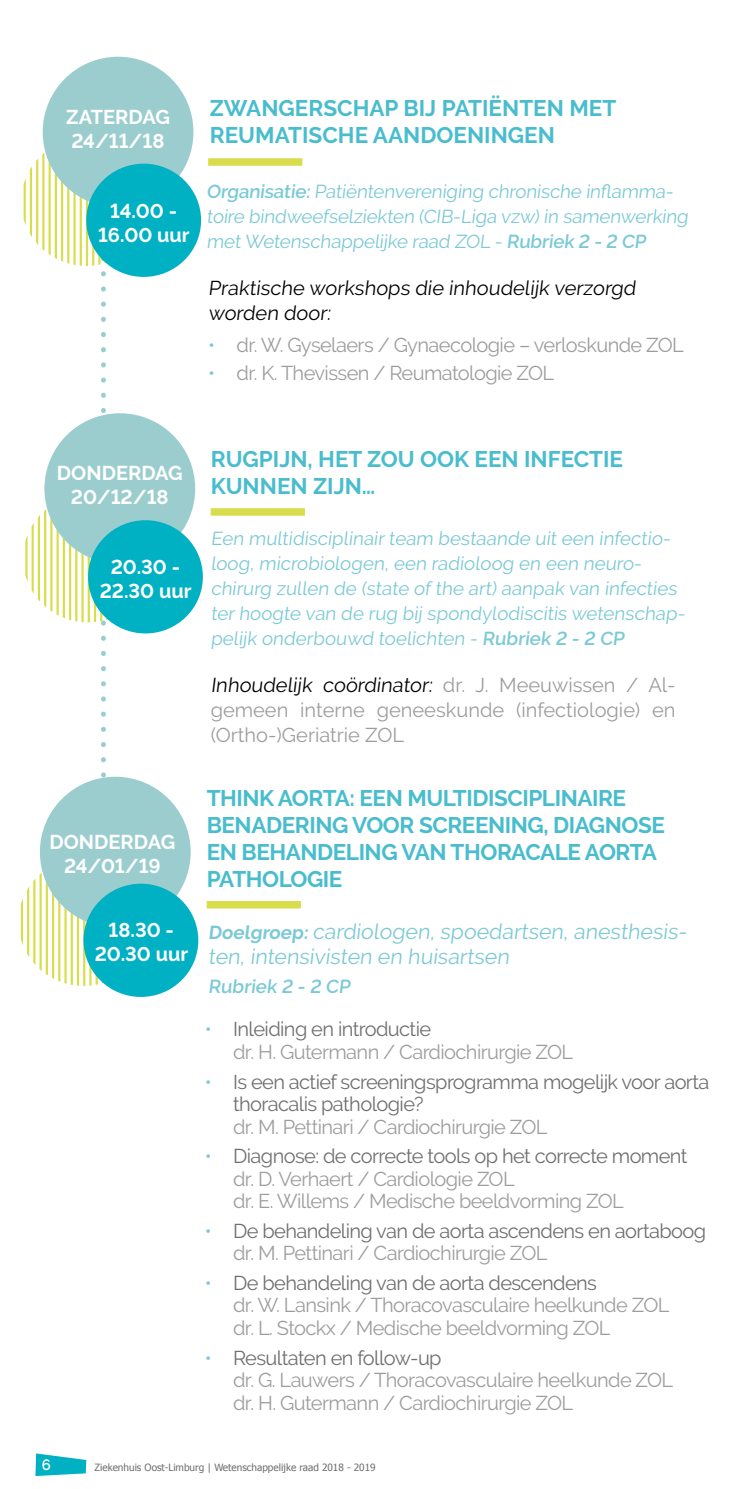
<style>
.page{position:relative;width:745px;height:1489px;background:#fff}
.page>*{position:absolute;margin:0;border:0;box-sizing:border-box;transform-origin:0 0}
.t1{font:700 22.5px/27px "Raleway";letter-spacing:-.02em;color:#49bdcd}
.t2{font:700 22.5px/27.5px "Raleway";color:#49bdcd}
.t3{font:21.25px/25px "Raleway";color:#7ac9d6}
.t4{font:20px/22.5px "Raleway";letter-spacing:-.03em;color:#9d9d9c}
.t5{font:20px/22.5px "Raleway";letter-spacing:-.03em;color:#706f6f}
.t6{font:700 20px/24px "Raleway";color:#fff;text-align:center}
.t7{font:20px/25px "Raleway";color:#000}
.t8{font:18.75px/25px "Raleway";letter-spacing:-.01em;color:#7ac9d6}
.t9{font:600 18.75px "Raleway";color:#7ac9d6}
.t10{font:600 15px "Raleway";color:#fff}
.t11{font:10px "Tahoma";color:#706f6f}
.s1{font-weight:600}
.s2{color:#7ac9d6}
.s3{color:#000}
.s4{font-weight:700;font-size:18.75px}
.s5{color:#706f6f}
.s6{color:#9d9d9c}
</style>
<div class="page">
<svg style="left:35px;top:1453px;width:51px;height:22px"></svg>
<div style="left:44px;top:413px;width:151px;height:151px;background:#9bcdce;border-radius:50%"></div>
<div style="left:88px;top:520px;width:115px;height:113px;background:#00b1c3;border-radius:50%"></div>
<div style="left:40px;top:776px;width:150px;height:151px;background:#9bcdce;border-radius:50%"></div>
<div style="left:83px;top:883px;width:115px;height:113px;background:#00b1c3;border-radius:50%"></div>
<div style="left:210px;top:508px;width:95px;height:7px;background:#d9dd4c"></div>
<div style="left:206px;top:901px;width:95px;height:7px;background:#d9dd4c"></div>
<svg style="left:21px;top:141px;width:131px;height:844px"></svg>
<div style="left:43px;top:57px;width:150px;height:150px;background:#9bcdce;border-radius:50%"></div>
<div style="left:86px;top:164px;width:115px;height:113px;background:#00b1c3;border-radius:50%"></div>
<div style="left:208px;top:158px;width:94px;height:8px;background:#d9dd4c"></div>
<p class="t6" style="left:66px;top:105px;width:105px;text-align:left">ZATERDAG<br>24/11/18</p>
<p class="t6" style="left:98px;top:199px;width:93px">14.00 -<br>16.00 uur</p>
<p class="t2" style="left:210px;top:94px;width:408px">ZWANGERSCHAP BIJ PATIËNTEN MET<br>REUMATISCHE AANDOENINGEN</p>
<p class="t8" style="left:206px;top:178px;width:485px"><span class="s1">Organisatie:</span> Patiëntenvereniging chronische inflamma&shy;toire bindweefselziekten (CIB-Liga vzw) in samenwerking met Wetenschappelijke raad ZOL - <span class="s1">Rubriek 2 - 2 CP</span></p>
<p class="t7" style="left:208px;top:275px;width:431px">Praktische workshops die inhoudelijk verzorgd worden door:</p>
<p class="t4" style="left:208px;top:333px;width:477px"><span class="s2">•</span> dr. W. Gyselaers / Gynaecologie – verloskunde ZOL</p>
<p class="t4" style="left:208px;top:362px;width:347px"><span class="s2">•</span> dr. K. Thevissen / Reumatologie ZOL</p>
<p class="t6" style="left:57px;top:461px;width:127px">DONDERDAG<br>20/12/18</p>
<p class="t6" style="left:100px;top:555px;width:93px">20.30 -<br>22.30 uur</p>
<p class="t2" style="left:210px;top:445px;width:413px">RUGPIJN, HET ZOU OOK EEN INFECTIE<br>KUNNEN ZIJN…</p>
<p class="t8" style="left:210px;top:526px;width:478px">Een multidisciplinair team bestaande uit een infectio&shy;loog, microbiologen, een radioloog en een neuro&shy;chirurg zullen de (state of the art) aanpak van infecties ter hoogte van de rug bij spondylodiscitis wetenschap&shy;pelijk onderbouwd toelichten - <span class="s1">Rubriek 2 - 2 CP</span></p>
<p class="t4" style="left:210px;top:672px;width:466px;line-height:25px;text-align:justify"><span class="s3">Inhoudelijk coördinator:</span> dr. J. Meeuwissen / Al&shy;gemeen interne geneeskunde (infectiologie) en (Ortho-)Geriatrie ZOL</p>
<p class="t6" style="left:49px;top:829px;width:127px">DONDERDAG<br>24/01/19</p>
<p class="t6" style="left:95px;top:918px;width:95px">18.30 -<br>20.30 uur</p>
<p class="t1" style="left:206px;top:784px;width:459px">THINK AORTA: EEN MULTIDISCIPLINAIRE<br>BENADERING VOOR SCREENING, DIAGNOSE<br>EN BEHANDELING VAN THORACALE AORTA<br>PATHOLOGIE</p>
<p class="t3" style="left:208px;top:919px;width:482px"><span class="s4">Doelgroep:</span> cardiologen, spoedartsen, anesthesis&shy;ten, intensivisten en huisartsen</p>
<p class="t9" style="left:208px;top:975px;width:146px">Rubriek 2 - 2 CP</p>
<p class="t4" style="left:233px;top:1018px;width:341px;text-indent:-28px"><span class="s2">•</span> <span class="s5">Inleiding en introductie<br></span>dr. H. Gutermann / Cardiochirurgie ZOL</p>
<p class="t5" style="left:233px;top:1070px;width:477px;text-indent:-28px"><span class="s2">•</span> Is een actief screeningsprogramma mogelijk voor aorta thoracalis pathologie?</p>
<p class="t4" style="left:233px;top:1115px;width:316px">dr. M. Pettinari / Cardiochirurgie ZOL</p>
<p class="t4" style="left:233px;top:1144px;width:455px;text-indent:-28px"><span class="s2">•</span> <span class="s5">Diagnose: de correcte tools op het correcte moment </span>dr. D. Verhaert / Cardiologie ZOL<br>dr. E. Willems / Medische beeldvorming ZOL</p>
<p class="t5" style="left:233px;top:1219px;width:474px;text-indent:-28px"><span class="s2">•</span> De behandeling van de aorta ascendens en aortaboog <span class="s6">dr. M. Pettinari / Cardiochirurgie ZOL</span></p>
<p class="t4" style="left:233px;top:1271px;width:437px;text-indent:-28px"><span class="s2">•</span> <span class="s5">De behandeling van de aorta descendens<br></span>dr. W. Lansink / Thoracovasculaire heelkunde ZOL dr. L. Stockx / Medische beeldvorming ZOL</p>
<p class="t4" style="left:233px;top:1345px;width:441px;text-indent:-28px"><span class="s2">•</span> <span class="s5">Resultaten en follow-up<br></span>dr. G. Lauwers / Thoracovasculaire heelkunde ZOL dr. H. Gutermann / Cardiochirurgie ZOL</p>
<p class="t10" style="left:42px;top:1456px;width:11px">6</p>
<p class="t11" style="left:95px;top:1460px;width:282px">Ziekenhuis Oost-Limburg | Wetenschappelijke raad 2018 - 2019</p>
</div>
